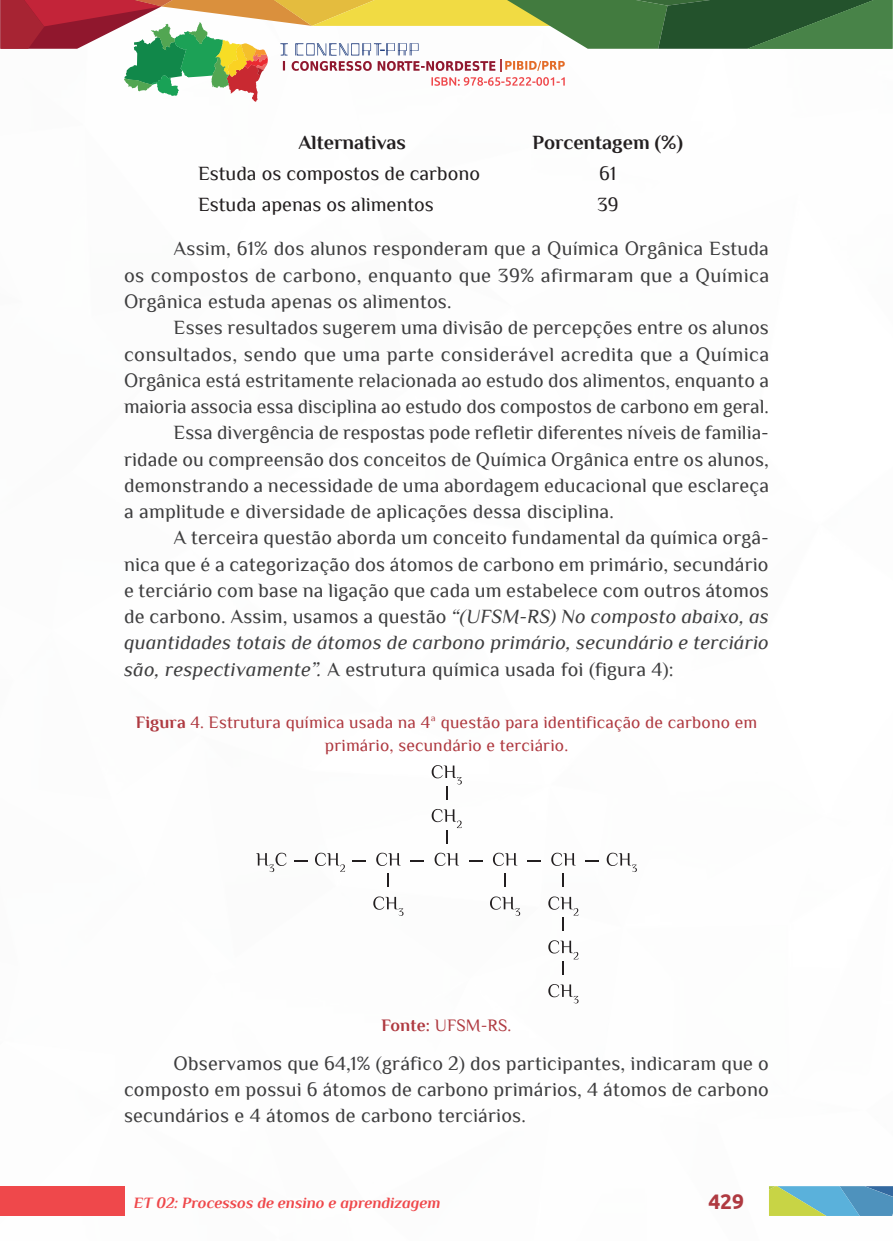
<style>
.page{position:relative;width:893px;height:1241px;background:#fff}
.page>*{position:absolute;margin:0;border:0;box-sizing:border-box;transform-origin:0 0}
.t1{font:700 21px "Ubuntu";color:#af3a41}
._6_CORPO{font:20.12px/26.2px "Philosopher";letter-spacing:.01em;color:#3e3e3f;text-align:justify}
.t2{font:20.12px "Philosopher";color:#231f20}
.t3{font:700 20.12px "Philosopher";color:#231f20}
._13_LEGENDAS{font:17.5px/22.8px "Philosopher";letter-spacing:.01em;color:#af3a41;text-align:center}
._14_FONTES{font:17.5px "Philosopher";letter-spacing:.01em;color:#af3a41}
.t4{font:italic 700 15.75px "Philosopher";color:#ef484b}
.s1{font-style:italic}
.s2{font-weight:700}
</style>
<div class="page">
<div style="left:0;top:1185px;width:124px;height:30px;background:#ef484b"></div>
<svg style="left:0;top:0;width:892px;height:102px"></svg>
<svg style="left:769px;top:1186px;width:124px;height:29px;background:#72aea9"></svg>
<svg style="left:548px;top:984px;width:30px;height:19px"></svg>
<svg style="left:490px;top:896px;width:30px;height:19px"></svg>
<svg style="left:373px;top:896px;width:30px;height:19px"></svg>
<svg style="left:607px;top:852px;width:30px;height:19px"></svg>
<svg style="left:585px;top:860px;width:14px;height:1px"></svg>
<svg style="left:551px;top:852px;width:24px;height:13px"></svg>
<svg style="left:527px;top:860px;width:14px;height:1px"></svg>
<svg style="left:493px;top:852px;width:23px;height:13px"></svg>
<svg style="left:469px;top:860px;width:14px;height:1px"></svg>
<svg style="left:435px;top:852px;width:23px;height:13px"></svg>
<svg style="left:410px;top:860px;width:14px;height:1px"></svg>
<svg style="left:376px;top:852px;width:24px;height:13px"></svg>
<svg style="left:352px;top:860px;width:14px;height:1px"></svg>
<svg style="left:315px;top:852px;width:30px;height:19px"></svg>
<svg style="left:294px;top:860px;width:14px;height:1px"></svg>
<svg style="left:256px;top:852px;width:31px;height:19px"></svg>
<svg style="left:432px;top:765px;width:30px;height:34px"></svg>
<svg style="left:432px;top:808px;width:30px;height:35px"></svg>
<svg style="left:388px;top:873px;width:1px;height:14px"></svg>
<svg style="left:504px;top:873px;width:1px;height:14px"></svg>
<svg style="left:563px;top:873px;width:1px;height:14px"></svg>
<svg style="left:548px;top:896px;width:30px;height:35px"></svg>
<svg style="left:548px;top:940px;width:30px;height:34px"></svg>
<p class="t3" style="left:299px;top:131px;width:109px">Alternativas</p>
<p class="t3" style="left:533px;top:131px;width:152px">Porcentagem (%)</p>
<p class="t2" style="left:198px;top:163px;width:284px">Estuda os compostos de carbono</p>
<p class="t2" style="left:599px;top:163px;width:18px">61</p>
<p class="t2" style="left:198px;top:194px;width:237px">Estuda apenas os alimentos</p>
<p class="t2" style="left:597px;top:194px;width:23px">39</p>
<p class="_6_CORPO" style="left:124px;top:236px;width:647px;text-indent:50px">Assim, 61% dos alunos responderam que a Química Orgânica Estuda os compostos de carbono, enquanto que 39% afirmaram que a Química Orgânica estuda apenas os alimentos.</p>
<p class="_6_CORPO" style="left:124px;top:314px;width:647px;text-indent:50px">Esses resultados sugerem uma divisão de percepções entre os alunos consultados, sendo que uma parte considerável acredita que a Química Orgânica está estritamente relacionada ao estudo dos alimentos, enquanto a maioria associa essa disciplina ao estudo dos compostos de carbono em geral.</p>
<p class="_6_CORPO" style="left:124px;top:419px;width:647px;text-indent:50px">Essa divergência de respostas pode refletir diferentes níveis de familia&shy;ridade ou compreensão dos conceitos de Química Orgânica entre os alunos, demonstrando a necessidade de uma abordagem educacional que esclareça a amplitude e diversidade de aplicações dessa disciplina.</p>
<p class="_6_CORPO" style="left:124px;top:524px;width:646px;text-indent:50px">A terceira questão aborda um conceito fundamental da química orgâ&shy;nica que é a categorização dos átomos de carbono em primário, secundário e terciário com base na ligação que cada um estabelece com outros átomos de carbono. Assim, usamos a questão <span class="s1">“(UFSM-RS) No composto abaixo, as quantidades totais de átomos de carbono primário, secundário e terciário são, respectivamente”.</span> A estrutura química usada foi (figura 4):</p>
<p class="_13_LEGENDAS" style="left:136px;top:711px;width:623px"><span class="s2">Figura</span> 4. Estrutura química usada na 4ª questão para identificação de carbono em primário, secundário e terciário.</p>
<p class="_14_FONTES" style="left:382px;top:1016px;width:131px"><span class="s2">Fonte:</span> UFSM-RS.</p>
<p class="_6_CORPO" style="left:124px;top:1049px;width:646px;text-indent:50px">Observamos que 64,1% (gráfico 2) dos participantes, indicaram que o composto em possui 6 átomos de carbono primários, 4 átomos de carbono secundários e 4 átomos de carbono terciários.</p>
<p class="t4" style="left:134px;top:1193px;width:308px">ET 02: Processos de ensino e aprendizagem</p>
<p class="t1" style="left:708px;top:1188px;width:37px">429</p>
</div>
